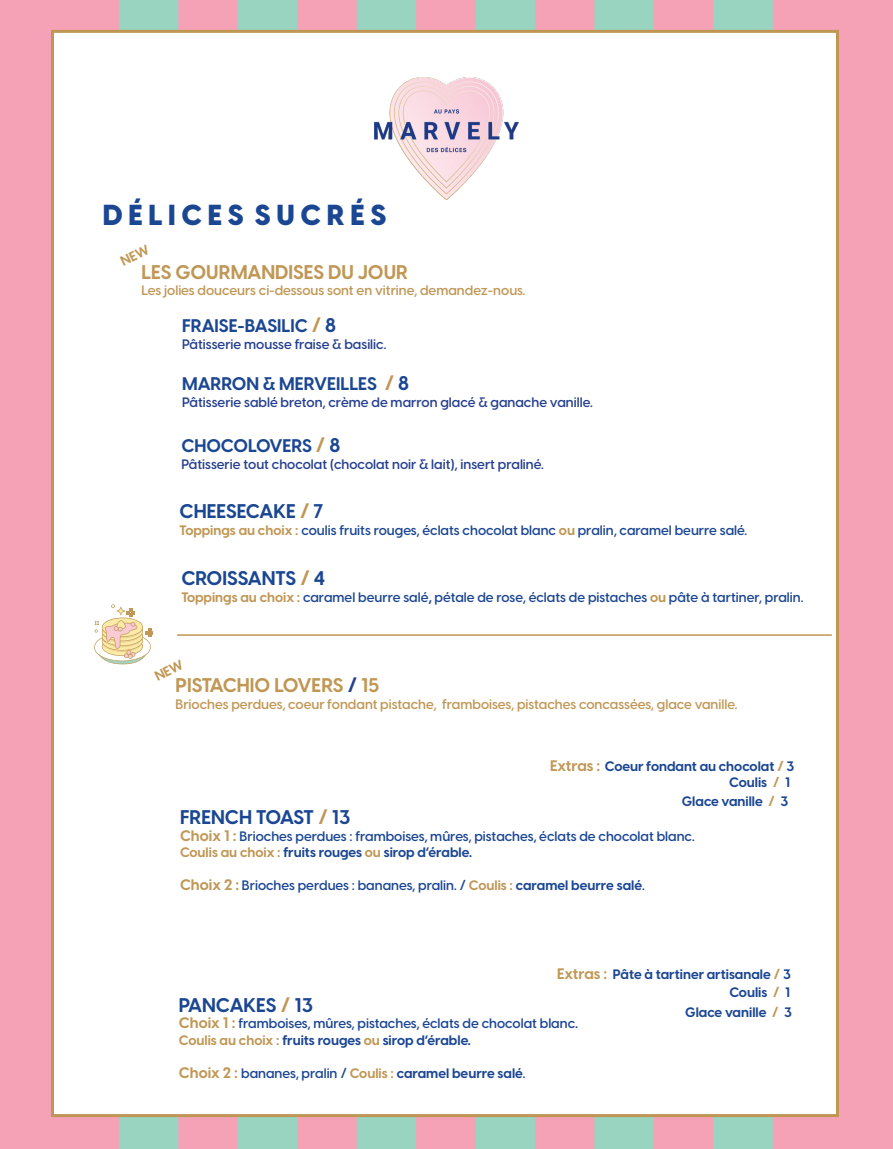
<style>
.page{position:relative;width:893px;height:1149px;background:#fff}
.page>*{position:absolute;margin:0;border:0;box-sizing:border-box;transform-origin:0 0}
.t1{font:800 28.5px "Visby CF";color:#1b4692}
.t2{font:700 19.5px "Visby CF";color:#1b4692}
.t3{font:700 19.5px "Visby CF";color:#c09755}
.t4{font:700 18px "Visby CF";color:#1b4692}
.t5{font:600 13.5px "Visby CF";color:#1b4692}
.t6{font:700 13.5px "Visby CF";color:#1b4692}
.t7{font:600 13.5px "Visby CF";color:#253f8e}
.t8{font:600 13.5px "Visby CF";color:#c09755}
.s1{font-size:19.5px;color:#c09655}
.s2{font-size:19.5px}
.s3{color:#c09655}
.s4{font-weight:700;color:#c09755}
.s5{font-weight:700;color:#c09752}
.s6{font-weight:700}
.s7{color:#253f8e}
.s8{font-size:15px;color:#c09755}
.s9{color:#c09753}
.s10{color:#c09752}
.s11{font-weight:700;font-size:15px;color:#c09755}
.s12{color:#c09755}
.s13{font-size:15px}
.s14{font-weight:600}
</style>
<div class="page">
<div style="left:0;top:0;width:59px;height:1148px;background:#f6a2b6"></div>
<div style="left:59px;top:0;width:60px;height:1148px;background:#f6a2b6"></div>
<div style="left:119px;top:0;width:59px;height:1148px;background:#98d4c0"></div>
<div style="left:178px;top:0;width:60px;height:1148px;background:#f6a2b6"></div>
<div style="left:238px;top:0;width:59px;height:1148px;background:#98d4c0"></div>
<div style="left:297px;top:0;width:60px;height:1148px;background:#f6a2b6"></div>
<div style="left:357px;top:0;width:59px;height:1148px;background:#98d4c0"></div>
<div style="left:416px;top:0;width:59px;height:1148px;background:#f6a2b6"></div>
<div style="left:475px;top:0;width:60px;height:1148px;background:#98d4c0"></div>
<div style="left:535px;top:0;width:59px;height:1148px;background:#f6a2b6"></div>
<svg style="left:594px;top:0;width:60px;height:1148px;fill:#98d4c0"></svg>
<div style="left:654px;top:0;width:59px;height:1148px;background:#f6a2b6"></div>
<svg style="left:713px;top:0;width:60px;height:1148px;fill:#98d4c0"></svg>
<div style="left:773px;top:0;width:59px;height:1148px;background:#f6a2b6"></div>
<div style="left:832px;top:0;width:61px;height:1148px;background:#f6a2b6"></div>
<div style="left:51px;top:30px;width:788px;height:1086px;background:#fff;border:3px solid #c09655"></div>
<img style="left:374px;top:78px;width:145px;height:121px">
<hr style="left:177px;top:634px;width:655px;height:1px;background:#c09655">
<svg style="left:94px;top:604px;width:90px;height:61px"></svg>
<p class="t1" style="left:103px;top:196px;width:285px">D É L I C E S S U C R É S</p>
<p class="t3" style="left:141px;top:259px;width:268px">LES GOURMANDISES DU JOUR</p>
<p class="t8" style="left:141px;top:282px;width:386px">Les jolies douceurs ci-dessous sont en vitrine, demandez-nous.</p>
<p class="t4" style="left:182px;top:314px;width:156px">FRAISE-BASILIC <span class="s1">/</span> <span class="s2">8</span></p>
<p class="t7" style="left:182px;top:335px;width:206px">Pâtisserie mousse fraise &amp; basilic.</p>
<p class="t4" style="left:182px;top:372px;width:229px">MARRON &amp; MERVEILLES <span class="s1">/</span> <span class="s2">8</span></p>
<p class="t7" style="left:182px;top:393px;width:412px">Pâtisserie sablé breton, crème de marron glacé &amp; ganache vanille.</p>
<p class="t4" style="left:181px;top:434px;width:161px">CHOCOLOVERS <span class="s1">/</span> <span class="s2">8</span></p>
<p class="t7" style="left:181px;top:455px;width:364px">Pâtisserie tout chocolat (chocolat noir &amp; lait), insert praliné.</p>
<p class="t2" style="left:180px;top:499px;width:145px">CHEESECAKE <span class="s3">/</span> 7</p>
<p class="t5" style="left:180px;top:521px;width:569px"><span class="s4">Toppings au choix :</span> coulis fruits rouges, éclats chocolat blanc <span class="s5">ou</span> pralin, caramel beurre salé.</p>
<p class="t2" style="left:181px;top:565px;width:145px">CROISSANTS <span class="s3">/</span> 4</p>
<p class="t5" style="left:181px;top:588px;width:624px"><span class="s4">Toppings au choix :</span> caramel beurre salé<span class="s6">,</span> pétale de rose, éclats de pistaches <span class="s5">ou</span> pâte à tartiner, pralin.</p>
<p class="t3" style="left:176px;top:672px;width:205px">PISTACHIO LOVERS <span class="s7">/</span> 15</p>
<p class="t8" style="left:176px;top:695px;width:563px">Brioches perdues, coeur fondant pistache, framboises, pistaches concassées, glace vanille.</p>
<p class="t6" style="left:550px;top:757px;width:246px"><span class="s8">Extras :</span> Coeur fondant au chocolat <span class="s9">/</span> 3</p>
<p class="t6" style="left:729px;top:773px;width:62px">Coulis <span class="s10">/</span> 1</p>
<p class="t6" style="left:682px;top:792px;width:108px">Glace vanille <span class="s9">/</span> 3</p>
<p class="t2" style="left:180px;top:804px;width:172px">FRENCH TOAST <span class="s3">/</span> 13</p>
<p class="t5" style="left:180px;top:827px;width:516px"><span class="s11">Choix 1 :</span> Brioches perdues : framboises, mûres, pistaches, éclats de chocolat blanc.</p>
<p class="t6" style="left:180px;top:843px;width:293px"><span class="s12">Coulis au choix :</span> fruits rouges <span class="s10">ou</span> sirop d’érable.</p>
<p class="t5" style="left:180px;top:876px;width:466px"><span class="s11">Choix 2 :</span> Brioches perdues : bananes, pralin. / <span class="s4">Coulis :</span> <span class="s6">caramel beurre salé</span>.</p>
<p class="t6" style="left:557px;top:965px;width:235px"><span class="s8">Extras :</span> Pâte à tartiner artisanale <span class="s9">/</span> 3</p>
<p class="t2" style="left:179px;top:992px;width:136px">PANCAKES <span class="s3">/</span> 13</p>
<p class="t5" style="left:179px;top:1014px;width:401px"><span class="s11">Choix 1 :</span> framboises, mûres, pistaches, éclats de chocolat blanc<span class="s13">.</span></p>
<p class="t6" style="left:179px;top:1031px;width:293px"><span class="s12">Coulis au choix :</span> fruits rouges <span class="s10">ou</span> sirop d’érable.</p>
<p class="t6" style="left:179px;top:1064px;width:348px"><span class="s8">Choix 2 :</span> <span class="s14">bananes, pralin /</span> <span class="s12">Coulis :</span> caramel beurre salé<span class="s14">.</span></p>
<p class="t6" style="left:729px;top:983px;width:62px">Coulis <span class="s10">/</span> 1</p>
<p class="t6" style="left:685px;top:1002px;width:108px">Glace vanille <span class="s9">/</span> 3</p>
</div>
